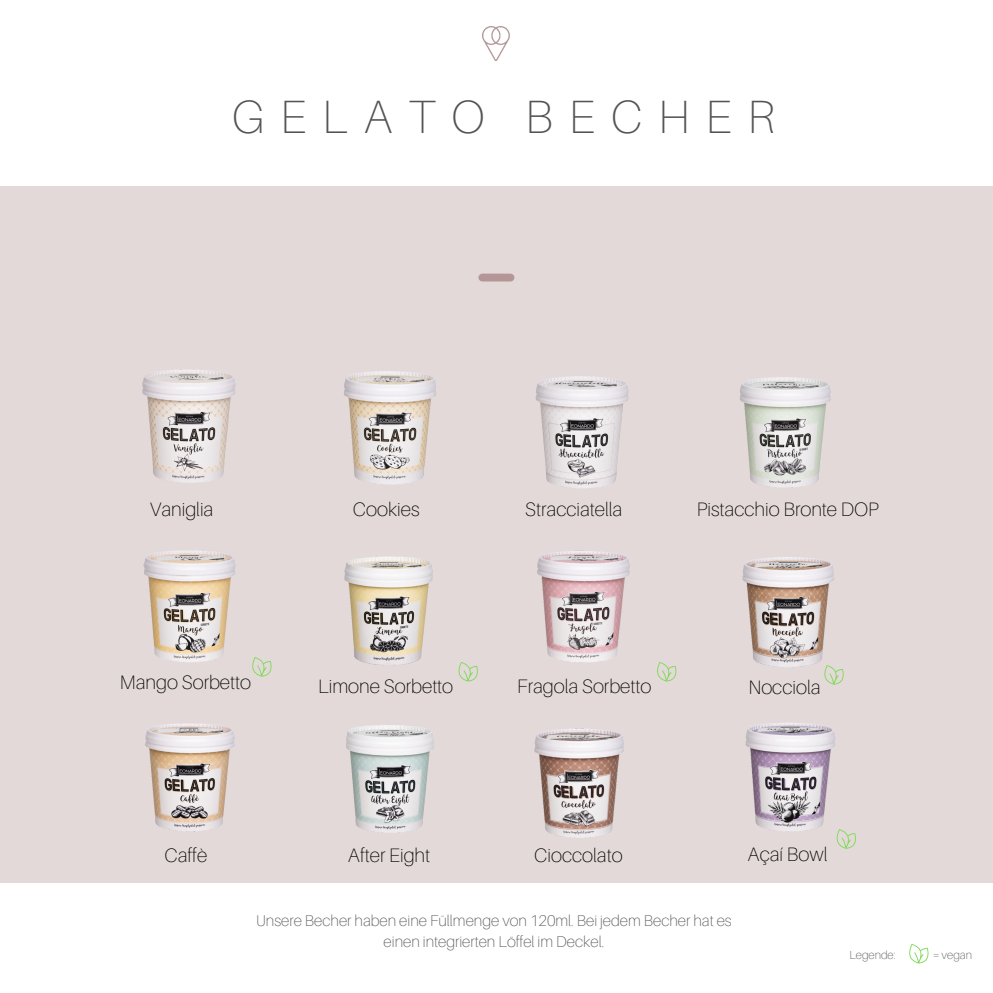
<style>
.page{position:relative;width:993px;height:993px;background:#fff}
.page>*{position:absolute;margin:0;border:0;box-sizing:border-box;transform-origin:0 0}
.t1{font:100 46.73px "Aileron";letter-spacing:.335em;color:#545454}
.t2{font:100 19.43px "Aileron";color:#000}
.t3{font:100 15.58px/20.8px "Aileron";color:#545454;text-align:center}
.t4{font:100 11.72px "Aileron";color:#545454}
</style>
<div class="page">
<div style="left:0;top:0;width:992px;height:992px;background:#e4d9d9"></div>
<div style="left:482px;top:273px;width:28px;height:8px;background:#b49696"></div>
<div style="left:0;top:0;width:992px;height:186px;background:#fff"></div>
<img style="left:482px;top:26px;width:28px;height:34px">
<div style="left:0;top:882px;width:992px;height:110px;background:#fff"></div>
<svg style="left:252px;top:657px;width:20px;height:19px"></svg>
<svg style="left:458px;top:662px;width:20px;height:19px"></svg>
<svg style="left:657px;top:662px;width:19px;height:19px"></svg>
<svg style="left:824px;top:669px;width:20px;height:15px"></svg>
<svg style="left:836px;top:835px;width:20px;height:13px"></svg>
<img style="left:745px;top:723px;width:111px;height:112px">
<img style="left:346px;top:725px;width:88px;height:108px">
<img style="left:537px;top:550px;width:93px;height:112px">
<img style="left:145px;top:723px;width:90px;height:109px">
<img style="left:344px;top:371px;width:92px;height:114px">
<img style="left:143px;top:550px;width:93px;height:112px">
<img style="left:534px;top:728px;width:89px;height:110px">
<img style="left:344px;top:556px;width:89px;height:110px">
<img style="left:742px;top:557px;width:95px;height:114px">
<img style="left:142px;top:369px;width:94px;height:114px">
<img style="left:535px;top:376px;width:94px;height:112px">
<img style="left:739px;top:377px;width:92px;height:111px">
<svg style="left:909px;top:944px;width:19px;height:19px"></svg>
<p class="t1" style="left:232px;top:88px;width:544px">GELATO BECHER</p>
<h2 class="t2" style="left:150px;top:497px;width:65px">Vaniglia</h2>
<p class="t2" style="left:353px;top:497px;width:68px">Cookies</p>
<h2 class="t2" style="left:525px;top:497px;width:99px">Stracciatella</h2>
<p class="t2" style="left:696px;top:497px;width:183px">Pistacchio Bronte DOP</p>
<h1 class="t2" style="left:120px;top:669px;width:133px">Mango Sorbetto</h1>
<h2 class="t2" style="left:318px;top:674px;width:136px">Limone Sorbetto</h2>
<h2 class="t2" style="left:517px;top:674px;width:135px">Fragola Sorbetto</h2>
<p class="t2" style="left:748px;top:675px;width:73px">Nocciola</p>
<p class="t2" style="left:164px;top:842px;width:44px">Caffè</p>
<h2 class="t2" style="left:348px;top:842px;width:84px">After Eight</h2>
<p class="t2" style="left:534px;top:842px;width:90px">Cioccolato</p>
<p class="t2" style="left:747px;top:841px;width:81px">Açaí Bowl</p>
<p class="t3" style="left:256px;top:909px;width:477px">Unsere Becher haben eine Füllmenge von 120ml. Bei jedem Becher hat es einen integrierten Löffel im Deckel.</p>
<h2 class="t4" style="left:849px;top:947px;width:48px">Legende:</h2>
<p class="t4" style="left:932px;top:947px;width:41px">= vegan</p>
</div>
